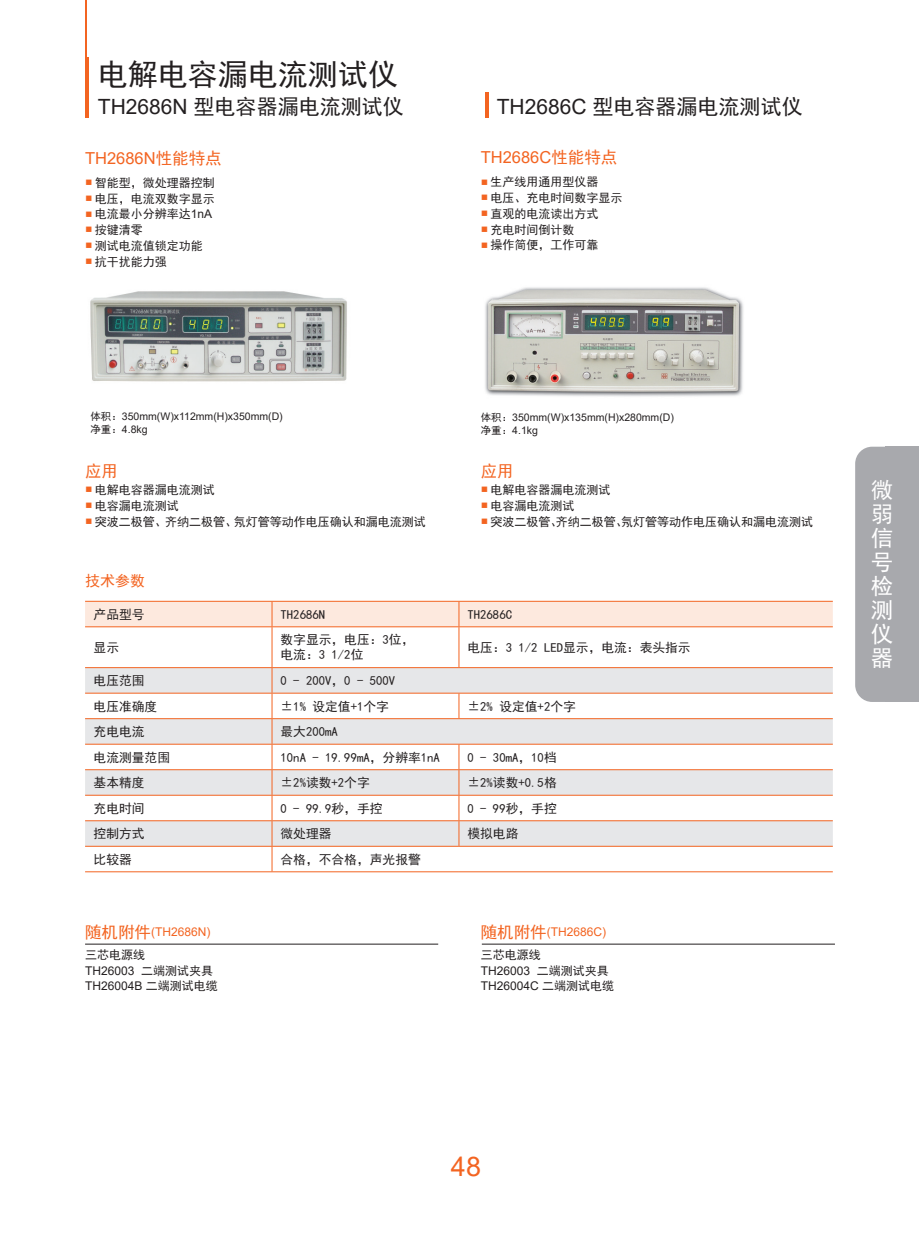
<style>
.page{position:relative;width:919px;height:1238px;background:#fff}
.page>*{position:absolute;margin:0;border:0;box-sizing:border-box;transform-origin:0 0}
.t1{font:30px "Sim Hei";color:#231f20}
.t2{font:27px "Arial";color:#f36421}
.t3{font:22.5px/24px "Sim Hei";color:#fff;text-align:justify}
.t4{font:21px "Sim Hei";color:#231f20}
.t5{font:16.5px "Arial";color:#f36421}
.t6{font:16.5px "Sim Hei";color:#f36421}
.t7{font:15px "Sim Hei";color:#f36421}
.t8{font:12.75px "Sim Hei";color:#231f20}
.t9{font:12px "Sim Hei";color:#231f20}
.t10{font:12px "Arial";color:#231f20}
.t11{font:12px "Arial";color:#f36421}
.t12{font:10.5px "Arial";color:#231f20}
.s1{font-family:"Arial"}
.s2{font-family:"Sim Hei"}
.s3{font-family:"Sim Sun";font-size:7.5px;color:#f36421}
.s4{font-family:"Sim Hei";font-size:16.5px}
</style>
<div class="page">
<hr style="left:485px;top:92px;width:4px;height:26px;background:#f36421">
<hr style="left:85px;top:57px;width:4px;height:60px;background:#f36421">
<hr style="left:85px;top:0;width:1px;height:82px;background:#f36421">
<img style="left:90px;top:291px;width:257px;height:91px">
<img style="left:485px;top:287px;width:259px;height:110px">
<div style="left:855px;top:446px;width:58px;height:256px;background:#a8a9ad;border-radius:17px"></div>
<svg style="left:900px;top:446px;width:18px;height:256px"></svg>
<hr style="left:85px;top:943px;width:353px;height:1px;background:#231f20">
<hr style="left:482px;top:943px;width:352px;height:1px;background:#231f20">
<svg style="left:85px;top:668px;width:747px;height:177px;fill:#e6e7e9"></svg>
<div style="left:85px;top:601px;width:747px;height:25px;background:#fde9de"></div>
<hr style="left:85px;top:626px;width:187px;height:1px;background:#f36421">
<hr style="left:272px;top:626px;width:187px;height:1px;background:#f36421">
<hr style="left:271px;top:627px;width:1px;height:40px;background:#f36421">
<hr style="left:459px;top:626px;width:373px;height:1px;background:#f36421">
<hr style="left:458px;top:627px;width:1px;height:40px;background:#f36421">
<hr style="left:85px;top:667px;width:187px;height:1px;background:#f36421">
<hr style="left:272px;top:667px;width:187px;height:1px;background:#f36421">
<hr style="left:459px;top:667px;width:373px;height:1px;background:#f36421">
<hr style="left:85px;top:692px;width:187px;height:1px;background:#f36421">
<hr style="left:272px;top:692px;width:187px;height:1px;background:#f36421">
<hr style="left:459px;top:692px;width:373px;height:1px;background:#f36421">
<svg style="left:458px;top:693px;width:1px;height:25px"></svg>
<hr style="left:85px;top:718px;width:187px;height:1px;background:#f36421">
<hr style="left:272px;top:718px;width:187px;height:1px;background:#f36421">
<hr style="left:459px;top:718px;width:373px;height:1px;background:#f36421">
<hr style="left:85px;top:743px;width:187px;height:1px;background:#f36421">
<hr style="left:272px;top:743px;width:187px;height:1px;background:#f36421">
<hr style="left:459px;top:743px;width:373px;height:1px;background:#f36421">
<hr style="left:85px;top:769px;width:187px;height:1px;background:#f36421">
<hr style="left:272px;top:769px;width:187px;height:1px;background:#f36421">
<hr style="left:459px;top:769px;width:373px;height:1px;background:#f36421">
<hr style="left:85px;top:794px;width:187px;height:1px;background:#f36421">
<hr style="left:272px;top:794px;width:187px;height:1px;background:#f36421">
<hr style="left:459px;top:794px;width:373px;height:1px;background:#f36421">
<hr style="left:85px;top:820px;width:187px;height:1px;background:#f36421">
<hr style="left:272px;top:820px;width:187px;height:1px;background:#f36421">
<hr style="left:459px;top:820px;width:373px;height:1px;background:#f36421">
<svg style="left:458px;top:744px;width:1px;height:101px"></svg>
<hr style="left:85px;top:845px;width:187px;height:1px;background:#f36421">
<hr style="left:272px;top:845px;width:187px;height:1px;background:#f36421">
<svg style="left:271px;top:668px;width:1px;height:203px"></svg>
<hr style="left:459px;top:845px;width:373px;height:1px;background:#f36421">
<hr style="left:85px;top:871px;width:187px;height:1px;background:#f36421">
<hr style="left:272px;top:871px;width:187px;height:1px;background:#f36421">
<hr style="left:459px;top:871px;width:373px;height:1px;background:#f36421">
<p class="t1" style="left:98px;top:60px;width:301px">电解电容漏电流测试仪</p>
<p class="t4" style="left:98px;top:96px;width:307px"><span class="s1">TH2686N</span> 型电容器漏电流测试仪</p>
<p class="t4" style="left:496px;top:96px;width:307px"><span class="s1">TH2686C</span> 型电容器漏电流测试仪</p>
<p class="t5" style="left:85px;top:146px;width:138px">TH2686N<span class="s2">性能特点</span></p>
<p class="t9" style="left:85px;top:176px;width:131px"><span class="s3">■</span> 智能型，微处理器控制</p>
<p class="t9" style="left:85px;top:192px;width:131px"><span class="s3">■</span> 电压，电流双数字显示</p>
<p class="t9" style="left:85px;top:208px;width:128px"><span class="s3">■</span> 电流最小分辨率达<span class="s1">1nA</span></p>
<p class="t9" style="left:85px;top:224px;width:59px"><span class="s3">■</span> 按键清零</p>
<p class="t9" style="left:85px;top:239px;width:119px"><span class="s3">■</span> 测试电流值锁定功能</p>
<p class="t9" style="left:85px;top:255px;width:83px"><span class="s3">■</span> 抗干扰能力强</p>
<p class="t5" style="left:480px;top:146px;width:138px">TH2686C<span class="s2">性能特点</span></p>
<p class="t9" style="left:480px;top:176px;width:119px"><span class="s3">■</span> 生产线用通用型仪器</p>
<p class="t9" style="left:480px;top:192px;width:143px"><span class="s3">■</span> 电压、充电时间数字显示</p>
<p class="t9" style="left:480px;top:207px;width:119px"><span class="s3">■</span> 直观的电流读出方式</p>
<p class="t9" style="left:480px;top:223px;width:95px"><span class="s3">■</span> 充电时间倒计数</p>
<p class="t9" style="left:480px;top:239px;width:119px"><span class="s3">■</span> 操作简便，工作可靠</p>
<p class="t12" style="left:90px;top:409px;width:194px"><span class="s2">体积：</span>350mm(W)x112mm(H)x350mm(D)</p>
<p class="t12" style="left:90px;top:421px;width:59px"><span class="s2">净重：</span>4.8kg</p>
<p class="t6" style="left:85px;top:462px;width:34px">应用</p>
<p class="t9" style="left:85px;top:483px;width:131px"><span class="s3">■</span> 电解电容器漏电流测试</p>
<p class="t9" style="left:85px;top:499px;width:95px"><span class="s3">■</span> 电容漏电流测试</p>
<p class="t9" style="left:85px;top:515px;width:342px"><span class="s3">■</span> 突波二极管、齐纳二极管、氖灯管等动作电压确认和漏电流测试</p>
<p class="t12" style="left:480px;top:410px;width:195px"><span class="s2">体积：</span>350mm(W)x135mm(H)x280mm(D)</p>
<p class="t12" style="left:480px;top:423px;width:59px"><span class="s2">净重：</span>4.1kg</p>
<p class="t6" style="left:480px;top:462px;width:34px">应用</p>
<p class="t9" style="left:480px;top:483px;width:131px"><span class="s3">■</span> 电解电容器漏电流测试</p>
<p class="t9" style="left:480px;top:499px;width:95px"><span class="s3">■</span> 电容漏电流测试</p>
<p class="t9" style="left:480px;top:515px;width:334px"><span class="s3">■</span> 突波二极管、齐纳二极管、氖灯管等动作电压确认和漏电流测试</p>
<p class="t7" style="left:85px;top:572px;width:61px">技术参数</p>
<p class="t8" style="left:94px;top:607px;width:52px">产品型号</p>
<p class="t8" style="left:280px;top:607px;width:46px">TH2686N</p>
<p class="t8" style="left:467px;top:607px;width:46px">TH2686C</p>
<p class="t8" style="left:94px;top:641px;width:27px">显示</p>
<p class="t8" style="left:280px;top:633px;width:135px">数字显示，电压：3位，</p>
<p class="t8" style="left:280px;top:648px;width:84px">电流：3 1/2位</p>
<p class="t8" style="left:467px;top:641px;width:225px">电压：3 1/2 LED显示，电流：表头指示</p>
<p class="t8" style="left:94px;top:674px;width:52px">电压范围</p>
<p class="t8" style="left:280px;top:674px;width:116px">0 - 200V，0 - 500V</p>
<p class="t8" style="left:94px;top:699px;width:65px">电压准确度</p>
<p class="t8" style="left:280px;top:699px;width:110px">±1% 设定值+1个字</p>
<p class="t8" style="left:467px;top:699px;width:110px">±2% 设定值+2个字</p>
<p class="t8" style="left:94px;top:725px;width:52px">充电电流</p>
<p class="t8" style="left:280px;top:725px;width:59px">最大200mA</p>
<p class="t8" style="left:94px;top:750px;width:78px">电流测量范围</p>
<p class="t8" style="left:280px;top:750px;width:161px">10nA - 19.99mA，分辨率1nA</p>
<p class="t8" style="left:467px;top:750px;width:91px">0 - 30mA，10档</p>
<p class="t8" style="left:94px;top:776px;width:52px">基本精度</p>
<p class="t8" style="left:280px;top:776px;width:91px">±2%读数+2个字</p>
<p class="t8" style="left:467px;top:776px;width:91px">±2%读数+0.5格</p>
<p class="t8" style="left:94px;top:801px;width:52px">充电时间</p>
<p class="t8" style="left:280px;top:801px;width:103px">0 - 99.9秒，手控</p>
<p class="t8" style="left:467px;top:801px;width:91px">0 - 99秒，手控</p>
<p class="t8" style="left:94px;top:827px;width:52px">控制方式</p>
<p class="t8" style="left:280px;top:827px;width:52px">微处理器</p>
<p class="t8" style="left:467px;top:827px;width:52px">模拟电路</p>
<p class="t8" style="left:94px;top:852px;width:40px">比较器</p>
<p class="t8" style="left:280px;top:852px;width:142px">合格，不合格，声光报警</p>
<p class="t11" style="left:85px;top:923px;width:127px"><span class="s4">随机附件</span>(TH2686N)</p>
<p class="t9" style="left:85px;top:949px;width:61px">三芯电源线</p>
<p class="t10" style="left:85px;top:962px;width:130px">TH26003 <span class="s2">二端测试夹具</span></p>
<p class="t10" style="left:85px;top:977px;width:134px">TH26004B <span class="s2">二端测试电缆</span></p>
<p class="t11" style="left:480px;top:923px;width:127px"><span class="s4">随机附件</span>(TH2686C)</p>
<p class="t9" style="left:480px;top:949px;width:61px">三芯电源线</p>
<p class="t10" style="left:480px;top:962px;width:130px">TH26003 <span class="s2">二端测试夹具</span></p>
<p class="t10" style="left:480px;top:977px;width:135px">TH26004C <span class="s2">二端测试电缆</span></p>
<h3 class="t3" style="left:870px;top:478px;width:24px">微弱信号检测仪器</h3>
<p class="t2" style="left:451px;top:1147px;width:32px">48</p>
</div>
